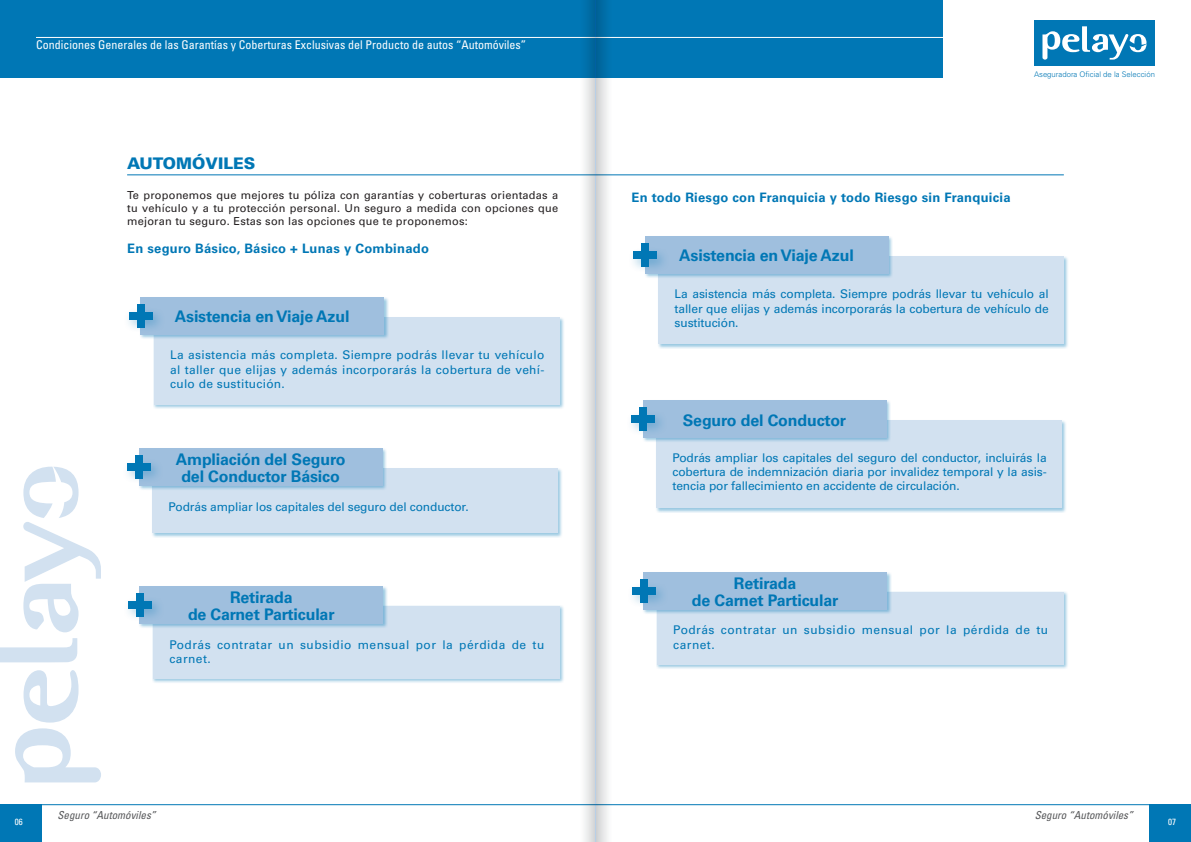
<style>
.page{position:relative;width:1191px;height:842px;background:#fff}
.page>*{position:absolute;margin:0;border:0;box-sizing:border-box;transform-origin:0 0}
.t1{font:700 16px/17px "Univers";letter-spacing:-.01em;color:#0077b5;text-align:center}
.TITU_1{font:900 16px "Univers";color:#0077b5}
.BASE{font:700 13px "Univers";letter-spacing:.02em;color:#0077b5}
.BASE-2{font:12px/14.4px "Univers";letter-spacing:.02em;color:#0077b5;text-align:justify}
.BASE-3{font:12px/14.4px "Univers";letter-spacing:.04em;color:#0077b5}
.PIE_GRAL_PAGINA{font:condensed 12px "Univers";color:#fff}
.BASE-4{font:12px "Univers";letter-spacing:-.01em;color:#0077b5}
.BASE-5{font:11px/13.2px "Univers";letter-spacing:.02em;color:#231f20;text-align:justify}
.PIE_GRAL_PAGINA-2{font:italic condensed 11px "Univers";color:#57585a}
.PIE_GRAL_PAGINA-3{font:condensed 9px "Univers";color:#fff}
.t2{font:300 7.7px "Univers";color:#0077b5}
</style>
<div class="page">
<div style="left:1034px;top:20px;width:121px;height:46px;background:#0077b5"></div>
<svg style="left:1042px;top:26px;width:104px;height:34px"></svg>
<div style="left:0;top:804px;width:41px;height:38px;background:#0077b5"></div>
<svg style="left:24px;top:670px;width:55px;height:52px"></svg>
<svg style="left:0;top:638px;width:77px;height:24px"></svg>
<svg style="left:23px;top:467px;width:78px;height:165px"></svg>
<svg style="left:15px;top:728px;width:86px;height:54px"></svg>
<div style="left:1149px;top:804px;width:42px;height:38px;background:#0077b5"></div>
<hr style="left:0;top:804px;width:1191px;height:1px;background:#0077b5">
<div style="left:0;top:0;width:943px;height:77px;background:#0077b5"></div>
<hr style="left:36px;top:37px;width:912px;height:1px;background:#fff">
<hr style="left:127px;top:174px;width:936px;height:1px;background:#0077b5">
<div style="left:151px;top:467px;width:412px;height:71px;background:#0077b5;opacity:.4"></div>
<div style="left:152px;top:468px;width:406px;height:65px;background:#d2e1f0"></div>
<div style="left:138px;top:447px;width:249px;height:44px;background:#0077b5;opacity:.4"></div>
<div style="left:139px;top:449px;width:243px;height:37px;background:#9fbfde"></div>
<div style="left:135px;top:455px;width:8px;height:24px;background:#0077b5"></div>
<div style="left:121px;top:458px;width:43px;height:26px;background:#0077b5;opacity:.4"></div>
<div style="left:127px;top:464px;width:24px;height:7px;background:#0077b5"></div>
<div style="left:655px;top:419px;width:412px;height:94px;background:#0077b5;opacity:.4"></div>
<div style="left:656px;top:420px;width:405px;height:88px;background:#d2e1f0"></div>
<div style="left:642px;top:399px;width:249px;height:44px;background:#0077b5;opacity:.4"></div>
<div style="left:643px;top:401px;width:243px;height:37px;background:#9fbfde"></div>
<div style="left:639px;top:407px;width:7px;height:24px;background:#0077b5"></div>
<div style="left:625px;top:410px;width:42px;height:26px;background:#0077b5;opacity:.4"></div>
<div style="left:631px;top:416px;width:24px;height:7px;background:#0077b5"></div>
<div style="left:657px;top:255px;width:412px;height:94px;background:#0077b5;opacity:.4"></div>
<div style="left:658px;top:256px;width:405px;height:88px;background:#d2e1f0"></div>
<div style="left:644px;top:236px;width:249px;height:43px;background:#0077b5;opacity:.4"></div>
<div style="left:645px;top:237px;width:243px;height:37px;background:#9fbfde"></div>
<div style="left:641px;top:243px;width:7px;height:24px;background:#0077b5"></div>
<div style="left:627px;top:246px;width:42px;height:26px;background:#0077b5;opacity:.4"></div>
<div style="left:633px;top:252px;width:24px;height:7px;background:#0077b5"></div>
<div style="left:153px;top:316px;width:411px;height:93px;background:#0077b5;opacity:.4"></div>
<div style="left:154px;top:317px;width:405px;height:87px;background:#d2e1f0"></div>
<div style="left:140px;top:296px;width:249px;height:44px;background:#0077b5;opacity:.4"></div>
<div style="left:141px;top:298px;width:243px;height:37px;background:#9fbfde"></div>
<div style="left:137px;top:304px;width:7px;height:24px;background:#0077b5"></div>
<div style="left:123px;top:307px;width:42px;height:26px;background:#0077b5;opacity:.4"></div>
<div style="left:129px;top:313px;width:24px;height:7px;background:#0077b5"></div>
<div style="left:152px;top:605px;width:412px;height:79px;background:#0077b5;opacity:.4"></div>
<div style="left:153px;top:606px;width:406px;height:73px;background:#d2e1f0"></div>
<div style="left:139px;top:585px;width:249px;height:43px;background:#0077b5;opacity:.4"></div>
<div style="left:140px;top:586px;width:243px;height:37px;background:#9fbfde"></div>
<div style="left:136px;top:593px;width:7px;height:24px;background:#0077b5"></div>
<div style="left:122px;top:595px;width:42px;height:27px;background:#0077b5;opacity:.4"></div>
<div style="left:128px;top:601px;width:24px;height:7px;background:#0077b5"></div>
<div style="left:655px;top:591px;width:413px;height:78px;background:#0077b5;opacity:.4"></div>
<div style="left:657px;top:592px;width:406px;height:73px;background:#d2e1f0"></div>
<div style="left:642px;top:571px;width:250px;height:43px;background:#0077b5;opacity:.4"></div>
<div style="left:643px;top:572px;width:244px;height:37px;background:#9fbfde"></div>
<div style="left:640px;top:579px;width:7px;height:23px;background:#0077b5"></div>
<div style="left:626px;top:581px;width:42px;height:26px;background:#0077b5;opacity:.4"></div>
<div style="left:631px;top:587px;width:24px;height:7px;background:#0077b5"></div>
<svg style="left:569px;top:0;width:26px;height:842px"></svg>
<svg style="left:596px;top:0;width:26px;height:842px"></svg>
<hr style="left:595px;top:0;width:1px;height:842px;background:#b8cfe7">
<p class="PIE_GRAL_PAGINA" style="left:36px;top:37px;width:491px">Condiciones Generales de las Garantías y Coberturas Exclusivas del Producto de autos “Automóviles”</p>
<p class="TITU_1" style="left:127px;top:153px;width:130px">AUTOMÓVILES</p>
<p class="BASE-5" style="left:127px;top:188px;width:433px">Te proponemos que mejores tu póliza con garantías y coberturas orientadas a tu vehículo y a tu protección personal. Un seguro a medida con opciones que mejoran tu seguro. Estas son las opciones que te proponemos:</p>
<p class="BASE" style="left:127px;top:241px;width:303px">En seguro Básico, Básico + Lunas y Combinado</p>
<p class="t1" style="left:175px;top:308px;width:176px">Asistencia en Viaje Azul</p>
<p class="BASE-2" style="left:170px;top:348px;width:376px">La asistencia más completa. Siempre podrás llevar tu vehículo al taller que elijas y además incorporarás la cobertura de vehí&shy;culo de sustitución.</p>
<p class="t2" style="left:1034px;top:70px;width:122px">Aseguradora Oficial de la Selección</p>
<p class="BASE" style="left:631px;top:190px;width:380px">En todo Riesgo con Franquicia y todo Riesgo sin Franquicia</p>
<p class="t1" style="left:679px;top:247px;width:176px">Asistencia en Viaje Azul</p>
<p class="BASE-2" style="left:674px;top:287px;width:376px">La asistencia más completa. Siempre podrás llevar tu vehículo al taller que elijas y además incorporarás la cobertura de vehículo de sustitución.</p>
<p class="t1" style="left:682px;top:412px;width:165px">Seguro del Conductor</p>
<p class="t1" style="left:176px;top:451px;width:171px">Ampliación del Seguro del Conductor Básico</p>
<p class="BASE-2" style="left:672px;top:450px;width:376px">Podrás ampliar los capitales del seguro del conductor, incluirás la cobertura de indemnización diaria por invalidez temporal y la asis&shy;tencia por fallecimiento en accidente de circulación.</p>
<p class="BASE-4" style="left:169px;top:500px;width:302px">Podrás ampliar los capitales del seguro del conductor.</p>
<p class="t1" style="left:188px;top:589px;width:148px">Retirada<br>de Carnet Particular</p>
<p class="BASE-3" style="left:169px;top:637px;width:376px">Podrás contratar un subsidio mensual por la pérdida de tu carnet.</p>
<p class="t1" style="left:692px;top:575px;width:148px">Retirada<br>de Carnet Particular</p>
<p class="BASE-3" style="left:673px;top:623px;width:376px">Podrás contratar un subsidio mensual por la pérdida de tu carnet.</p>
<p class="PIE_GRAL_PAGINA-2" style="left:57px;top:808px;width:100px">Seguro “Automóviles”</p>
<p class="PIE_GRAL_PAGINA-2" style="left:1034px;top:808px;width:100px">Seguro “Automóviles”</p>
<p class="PIE_GRAL_PAGINA-3" style="left:15px;top:816px;width:9px">06</p>
<p class="PIE_GRAL_PAGINA-3" style="left:1168px;top:816px;width:9px">07</p>
</div>
